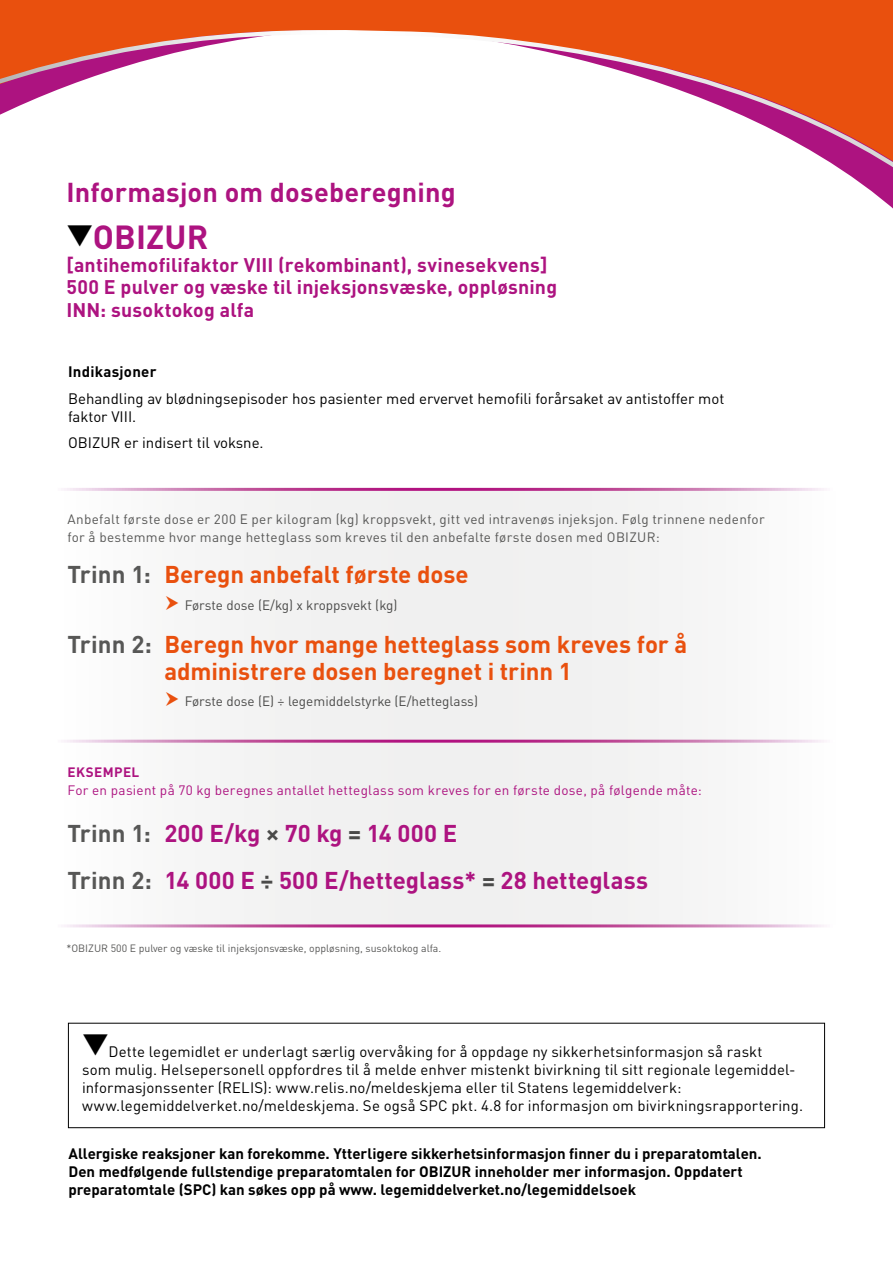
<style>
.page{position:relative;width:893px;height:1263px;background:#fff}
.page>*{position:absolute;margin:0;border:0;box-sizing:border-box;transform-origin:0 0}
.t1{font:700 33px "DINOT";letter-spacing:.005em;color:#ad1380}
.t2{font:700 27px "DINOT";letter-spacing:.005em;color:#ad1380}
.t3{font:700 24px/27px "DINOT";letter-spacing:-.005em;color:#e9500e}
.t4{font:700 24px/47.4px "DINOT";letter-spacing:.005em;color:#ad1380}
.t5{font:700 24px/47.4px "DINOT";letter-spacing:.005em;color:#575756}
.t6{font:700 19.5px/22.5px "DINOT";letter-spacing:.01em;color:#ad1380}
.t7{font:15px/18px "DINOT";letter-spacing:.005em;color:#000}
.t8{font:700 15px/18px "DINOT";color:#000}
.t9{font:13.5px/18px "DINOT";letter-spacing:.02em;color:#575756}
.t10{font:13.5px "DINOT";letter-spacing:.02em;color:#ad1380}
.t11{font:13.5px "DINOT";color:#4a4a49}
.t12{font:700 13.5px "DINOT";letter-spacing:.03em;color:#ad1380}
.t13{font:10.5px "DINOT";color:#575756}
.s1{color:#000}
.s2{color:#4a4a49}
</style>
<div class="page">
<div style="left:58px;top:491px;width:777px;height:433px;background:#f3f3f3"></div>
<hr style="left:58px;top:740px;width:777px;height:3px;background:#fff">
<div style="left:0;top:0;width:893px;height:14px;background:#e9500e"></div>
<svg style="left:0;top:14px;width:893px;height:195px"></svg>
<div style="left:68px;top:1023px;width:757px;height:105px;border:1px solid #000"></div>
<h2 class="t2" style="left:66px;top:175px;width:391px">Informasjon om doseberegning</h2>
<h1 class="t1" style="left:66px;top:216px;width:143px"><span class="s1">▼</span>OBIZUR</h1>
<h3 class="t6" style="left:66px;top:253px;width:492px">[antihemofilifaktor VIII (rekombinant), svinesekvens]<br>500 E pulver og væske til injeksjonsvæske, oppløsning<br>INN: susoktokog alfa</h3>
<p class="t8" style="left:68px;top:362px;width:90px">Indikasjoner</p>
<p class="t7" style="left:68px;top:389px;width:658px">Behandling av blødningsepisoder hos pasienter med ervervet hemofili forårsaket av antistoffer mot faktor VIII.</p>
<p class="t7" style="left:68px;top:433px;width:197px">OBIZUR er indisert til voksne.</p>
<p class="t9" style="left:67px;top:510px;width:699px">Anbefalt første dose er 200 E per kilogram (kg) kroppsvekt, gitt ved intravenøs injeksjon. Følg trinnene nedenfor for å bestemme hvor mange hetteglass som kreves til den anbefalte første dosen med OBIZUR:</p>
<h3 class="t5" style="left:68px;top:550px;width:85px">Trinn 1:</h3>
<h3 class="t5" style="left:68px;top:620px;width:86px">Trinn 2:</h3>
<h3 class="t3" style="left:164px;top:561px;width:306px">Beregn anbefalt første dose</h3>
<p class="t11" style="left:185px;top:596px;width:214px">Første dose (E/kg) x kroppsvekt (kg)</p>
<h3 class="t3" style="left:164px;top:630px;width:524px">Beregn hvor mange hetteglass som kreves for å administrere dosen beregnet i trinn 1</h3>
<p class="t11" style="left:185px;top:693px;width:295px">Første dose (E) ÷ legemiddelstyrke (E/hetteglass)</p>
<p class="t12" style="left:67px;top:763px;width:73px">EKSEMPEL</p>
<p class="t10" style="left:67px;top:781px;width:636px">For en pasient på 70 kg beregnes antallet hetteglass som kreves for en første dose, på følgende måte:</p>
<h3 class="t5" style="left:68px;top:808px;width:86px">Trinn 1:<br>Trinn 2:</h3>
<h3 class="t4" style="left:164px;top:808px;width:485px">200 E/kg <span class="s2">×</span> 70 kg <span class="s2">=</span> 14 000 E<br>14 000 E <span class="s2">÷</span> 500 E/hetteglass* <span class="s2">=</span> 28 hetteglass</h3>
<p class="t13" style="left:66px;top:941px;width:376px">*OBIZUR 500 E pulver og væske til injeksjonsvæske, oppløsning, susoktokog alfa.</p>
<p class="t7" style="left:82px;top:1042px;width:723px">▼Dette legemidlet er underlagt særlig overvåking for å oppdage ny sikkerhetsinformasjon så raskt<br>som mulig. Helsepersonell oppfordres til å melde enhver mistenkt bivirkning til sitt regionale legemiddel&shy;informasjonssenter (RELIS): www.relis.no/meldeskjema eller til Statens legemiddelverk: www.legemiddelverket.no/meldeskjema. Se også SPC pkt. 4.8 for informasjon om bivirkningsrapportering.</p>
<p class="t8" style="left:69px;top:1144px;width:695px">Allergiske reaksjoner kan forekomme. Ytterligere sikkerhetsinformasjon finner du i preparatomtalen.<br>Den medfølgende fullstendige preparatomtalen for OBIZUR inneholder mer informasjon. Oppdatert preparatomtale (SPC) kan søkes opp på www. legemiddelverket.no/legemiddelsoek</p>
</div>
